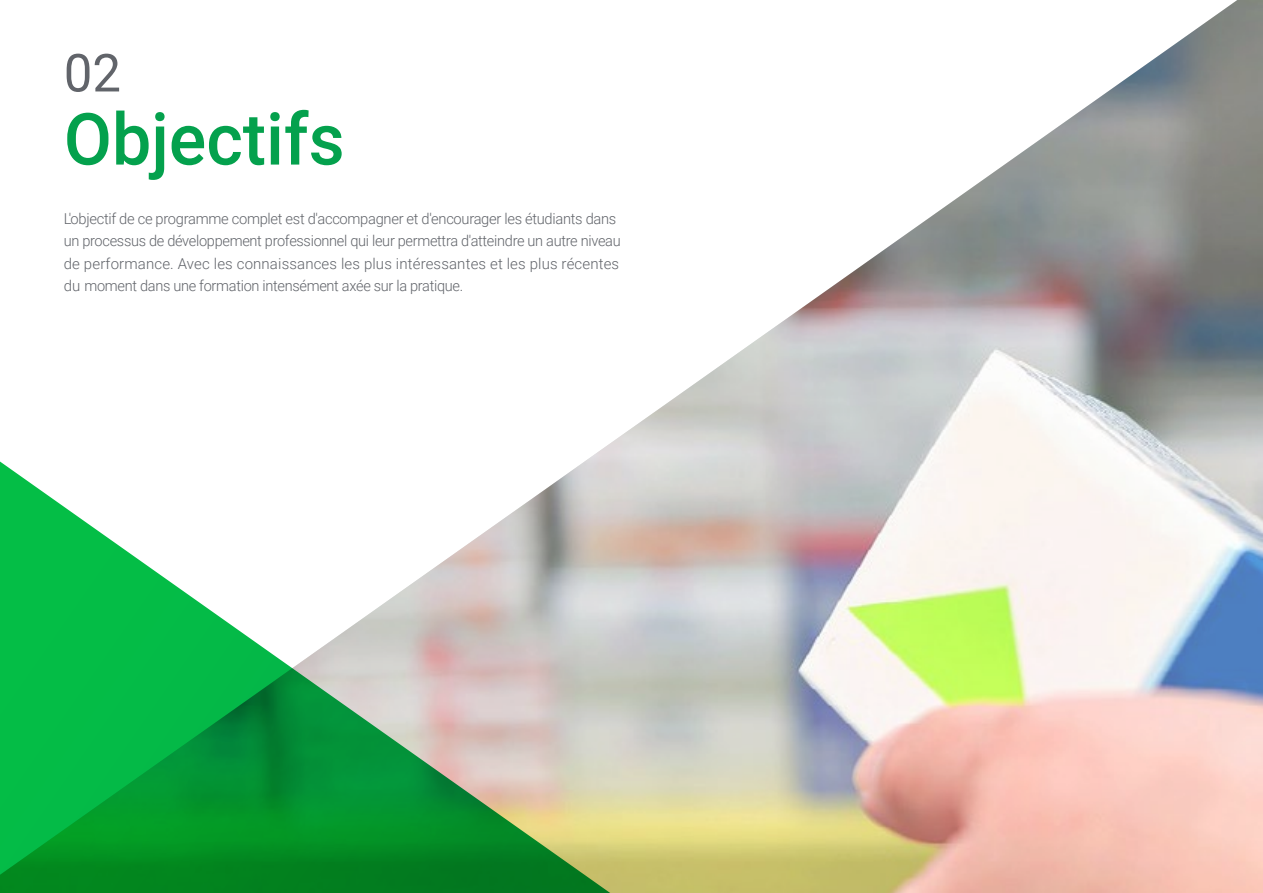
<style>
.page{position:relative;width:1263px;height:893px;background:#fff}
.page>*{position:absolute;margin:0;border:0;box-sizing:border-box;transform-origin:0 0}
.t1{font:500 72px "Roboto";color:#04a14d}
.t2{font:52.5px "Roboto";color:#61646a}
.t3{font:300 15px/22.5px "Roboto";letter-spacing:-.02em;color:#61646a}
</style>
<div class="page">
<img style="left:607px;top:0;width:656px;height:893px">
<svg style="left:0;top:446px;width:640px;height:447px"></svg>
<h2 class="t2" style="left:64px;top:36px;width:59px">02</h2>
<h1 class="t1" style="left:64px;top:89px;width:282px">Objectifs</h1>
<p class="t3" style="left:64px;top:207px;width:558px">L'objectif de ce programme complet est d'accompagner et d'encourager les étudiants dans un processus de développement professionnel qui leur permettra d'atteindre un autre niveau de performance. Avec les connaissances les plus intéressantes et les plus récentes du moment dans une formation intensément axée sur la pratique.</p>
</div>
